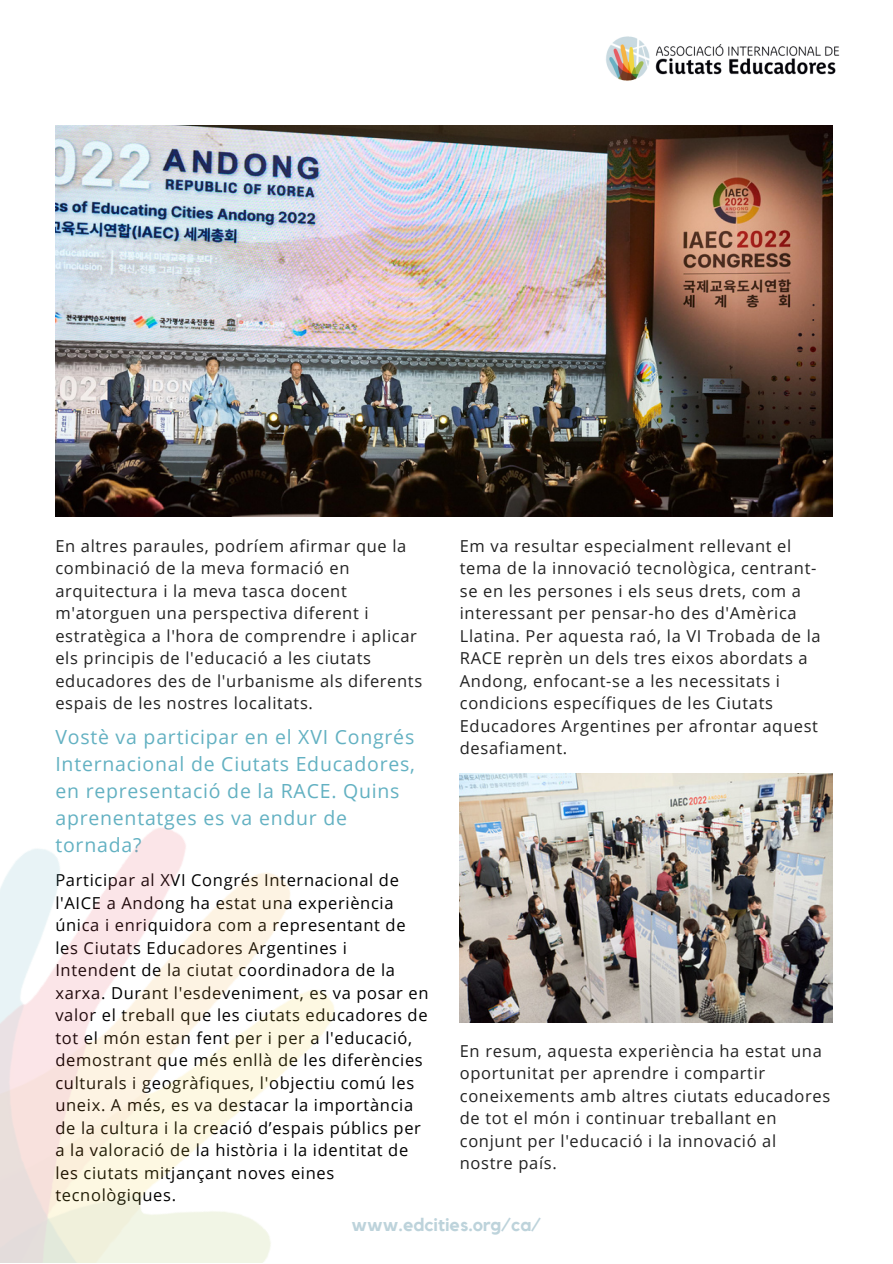
<style>
.page{position:relative;width:893px;height:1264px;background:#fff}
.page>*{position:absolute;margin:0;border:0;box-sizing:border-box;transform-origin:0 0}
.t1{font:19.5px/26.8px "Open Sans";letter-spacing:.04em;color:#63b1c2}
.t2{font:700 18px "Kollektif";color:#bdd3db}
.t3{font:16.5px/22.5px "Open Sans";letter-spacing:.04em;color:#222}
.t4{font:16.5px/22.5px "Open Sans";letter-spacing:.04em;color:#000}
</style>
<div class="page">
<img style="left:0;top:773px;width:518px;height:489px">
<img style="left:55px;top:125px;width:777px;height:392px">
<img style="left:460px;top:773px;width:372px;height:249px">
<img style="left:606px;top:36px;width:234px;height:45px">
<p class="t3" style="left:55px;top:534px;width:368px">En altres paraules, podríem afirmar que la combinació de la meva formació en arquitectura i la meva tasca docent m'atorguen una perspectiva diferent i estratègica a l'hora de comprendre i aplicar els principis de l'educació a les ciutats educadores des de l'urbanisme als diferents espais de les nostres localitats.</p>
<p class="t1" style="left:55px;top:723px;width:361px">Vostè va participar en el XVI Congrés<br>Internacional de Ciutats Educadores, en representació de la RACE. Quins aprenentatges es va endur de tornada?</p>
<p class="t4" style="left:55px;top:868px;width:374px">Participar al XVI Congrés Internacional de l'AICE a Andong ha estat una experiència única i enriquidora com a representant de les Ciutats Educadores Argentines i Intendent de la ciutat coordinadora de la xarxa. Durant l'esdeveniment, es va posar en valor el treball que les ciutats educadores de tot el món estan fent per i per a l'educació, demostrant que més enllà de les diferències culturals i geogràfiques, l'objectiu comú les uneix. A més, es va destacar la importància de la cultura i la creació d’espais públics per a la valoració de la història i la identitat de les ciutats mitjançant noves eines tecnològiques.</p>
<p class="t2" style="left:351px;top:1216px;width:191px">www.edcities.org/ca/</p>
<p class="t3" style="left:460px;top:534px;width:362px">Em va resultar especialment rellevant el tema de la innovació tecnològica, centrant&shy;se en les persones i els seus drets, com a interessant per pensar-ho des d'Amèrica Llatina. Per aquesta raó, la VI Trobada de la RACE reprèn un dels tres eixos abordats a Andong, enfocant-se a les necessitats i condicions específiques de les Ciutats Educadores Argentines per afrontar aquest desafiament.</p>
<p class="t3" style="left:460px;top:1039px;width:372px">En resum, aquesta experiència ha estat una oportunitat per aprendre i compartir coneixements amb altres ciutats educadores de tot el món i continuar treballant en conjunt per l'educació i la innovació al nostre país.</p>
</div>
